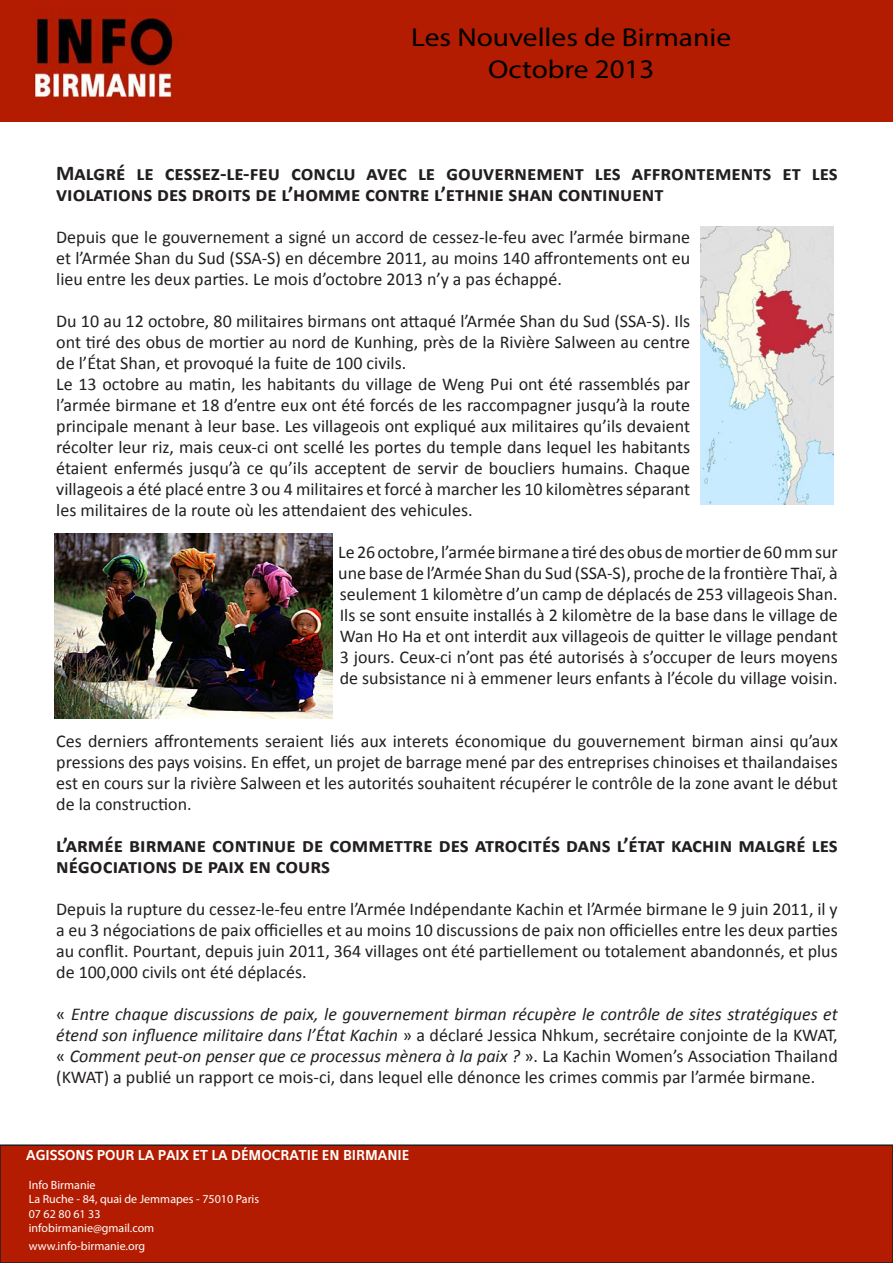
<style>
.page{position:relative;width:893px;height:1263px;background:#fff}
.page>*{position:absolute;margin:0;border:0;box-sizing:border-box;transform-origin:0 0}
.t1{font:25.95px "Myriad Pro";color:#000;scale:1.14 1}
.t2{font:700 21px/21px "Calibri";color:#231f20}
.t3{font:18px/21px "Calibri";color:#231f20;text-align:justify}
.t4{font:italic 18px/21px "Calibri";color:#231f20;text-align:justify}
.t5{font:700 13.5px "Eau Sans";color:#fff}
.t6{font:12px "Myriad Pro";color:#fff}
.s1{font-size:27px}
.s2{font-style:normal}
</style>
<div class="page">
<div style="left:0;top:1145px;width:893px;height:118px;background:#b31c01"></div>
<div style="left:0;top:1144px;width:893px;height:119px;border:2px solid #231f20"></div>
<img style="left:0;top:0;width:893px;height:122px">
<img style="left:54px;top:534px;width:278px;height:185px">
<img style="left:700px;top:226px;width:133px;height:279px">
<p class="t1" style="left:411px;top:21px;width:282px">Les Nouvelles de Birmanie</p>
<p class="t1" style="left:488px;top:54px;width:147px">Octobre <span class="s1">2013</span></p>
<p class="t2" style="left:56px;top:162px;width:783px">Malgré le cessez-le-feu conclu avec le gouvernement les affrontements et les violations des droits de l’homme contre l’ethnie shan continuent</p>
<p class="t3" style="left:56px;top:226px;width:635px">Depuis que le gouvernement a signé un accord de cessez-le-feu avec l’armée birmane et l’Armée Shan du Sud (SSA-S) en décembre 2011, au moins 140 affrontements ont eu lieu entre les deux parties. Le mois d’octobre 2013 n’y a pas échappé.</p>
<p class="t3" style="left:56px;top:310px;width:635px">Du 10 au 12 octobre, 80 militaires birmans ont attaqué l’Armée Shan du Sud (SSA-S). Ils ont tiré des obus de mortier au nord de Kunhing, près de la Rivière Salween au centre de l’État Shan, et provoqué la fuite de 100 civils.</p>
<p class="t3" style="left:56px;top:373px;width:635px">Le 13 octobre au matin, les habitants du village de Weng Pui ont été rassemblés par l’armée birmane et 18 d’entre eux ont été forcés de les raccompagner jusqu’à la route principale menant à leur base. Les villageois ont expliqué aux militaires qu’ils devaient récolter leur riz, mais ceux-ci ont scellé les portes du temple dans lequel les habitants étaient enfermés jusqu’à ce qu’ils acceptent de servir de boucliers humains. Chaque villageois a été placé entre 3 ou 4 militaires et forcé à marcher les 10 kilomètres séparant les militaires de la route où les attendaient des vehicules.</p>
<p class="t3" style="left:338px;top:541px;width:501px">Le 26 octobre, l’armée birmane a tiré des obus de mortier de 60 mm sur une base de l’Armée Shan du Sud (SSA-S), proche de la frontière Thaï, à seulement 1 kilomètre d’un camp de déplacés de 253 villageois Shan.<br>Ils se sont ensuite installés à 2 kilomètre de la base dans le village de Wan Ho Ha et ont interdit aux villageois de quitter le village pendant 3 jours. Ceux-ci n’ont pas été autorisés à s’occuper de leurs moyens de subsistance ni à emmener leurs enfants à l’école du village voisin.</p>
<p class="t3" style="left:56px;top:730px;width:783px">Ces derniers affrontements seraient liés aux interets économique du gouvernement birman ainsi qu’aux pressions des pays voisins. En effet, un projet de barrage mené par des entreprises chinoises et thailandaises est en cours sur la rivière Salween et les autorités souhaitent récupérer le contrôle de la zone avant le début de la construction.</p>
<p class="t2" style="left:56px;top:834px;width:783px">l’armée birmane continue de commettre des atrocités dans l’état kachin malgré les négociations de paix en cours</p>
<p class="t3" style="left:56px;top:898px;width:783px">Depuis la rupture du cessez-le-feu entre l’Armée Indépendante Kachin et l’Armée birmane le 9 juin 2011, il y a eu 3 négociations de paix officielles et au moins 10 discussions de paix non officielles entre les deux parties au conflit. Pourtant, depuis juin 2011, 364 villages ont été partiellement ou totalement abandonnés, et plus de 100,000 civils ont été déplacés.</p>
<p class="t4" style="left:56px;top:1002px;width:783px"><span class="s2">«</span> Entre chaque discussions de paix, le gouvernement birman récupère le contrôle de sites stratégiques et étend son influence militaire dans l’État Kachin <span class="s2">» a déclaré Jessica Nhkum, secrétaire conjointe de la KWAT, «</span> Comment peut-on penser que ce processus mènera à la paix ? <span class="s2">». La Kachin Women’s Association Thailand (KWAT) a publié un rapport ce mois-ci, dans lequel elle dénonce les crimes commis par l’armée birmane.</span></p>
<p class="t5" style="left:26px;top:1147px;width:385px">AGISSONS POUR LA PAIX ET LA DÉMOCRATIE EN BIRMANIE</p>
<p class="t6" style="left:29px;top:1178px;width:68px">Info Birmanie</p>
<p class="t6" style="left:29px;top:1192px;width:232px">La Ruche - 84, quai de Jemmapes - 75010 Paris</p>
<p class="t6" style="left:29px;top:1206px;width:73px">07 62 80 61 33</p>
<p class="t6" style="left:29px;top:1221px;width:127px">infobirmanie@gmail.com</p>
<p class="t6" style="left:29px;top:1239px;width:118px">www.info-birmanie.org</p>
</div>
